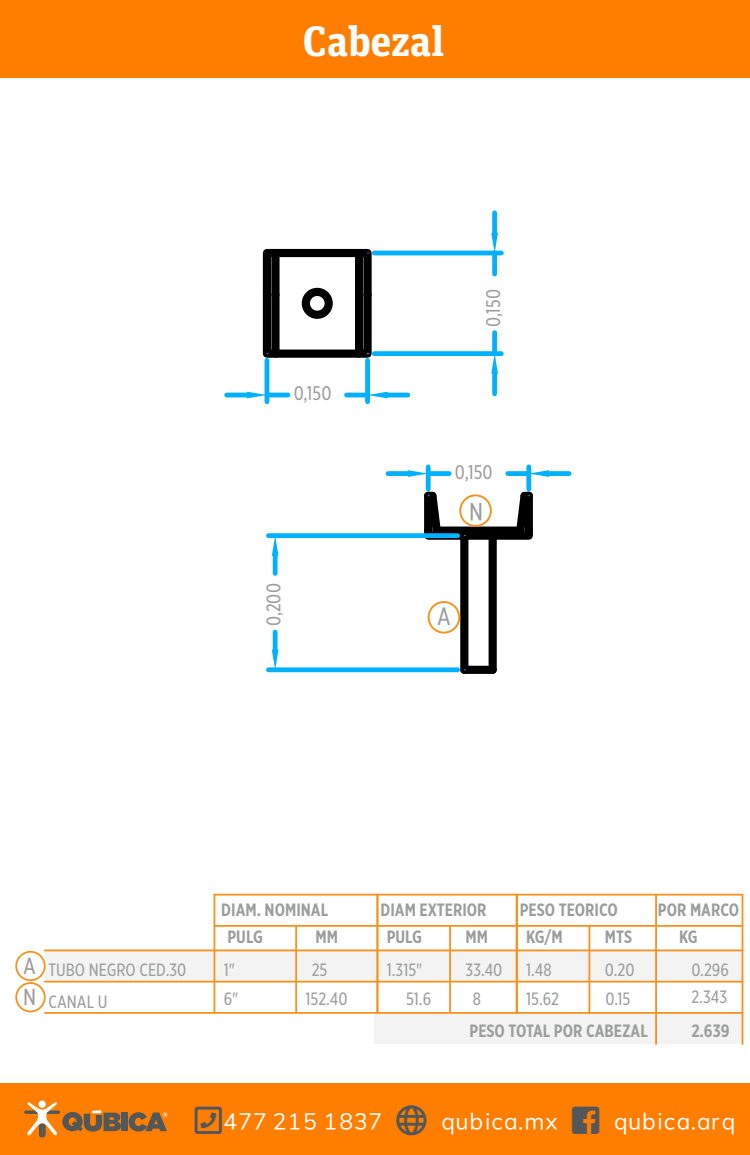
<style>
.page{position:relative;width:750px;height:1155px;background:#fff}
.page>*{position:absolute;margin:0;border:0;box-sizing:border-box;transform-origin:0 0}
.t1{font:700 42.25px "Unit Slab Pro";color:#fff}
.t2{font:23.88px "Gotham X Narr S Sm";color:#9c9d9d}
.t3{font:22.25px "Gotham X Narr S Sm";color:#9c9d9d}
.t4{font:19px "Gotham X Narr S Sm";color:#9c9d9d}
.t5{font:700 17.12px/26.8px "Gotham X Narr S Sm";color:#9c9d9d}
.t6{font:17.12px "Gotham X Narr S Sm";color:#9c9d9d}
</style>
<div class="page">
<div style="left:0;top:0;width:750px;height:78px;background:#ff7e00"></div>
<div style="left:0;top:1084px;width:750px;height:71px;background:#ff7e00"></div>
<div style="left:39px;top:1101px;width:7px;height:7px;background:#fff;border-radius:50%"></div>
<div style="left:122px;top:1113px;width:6px;height:18px;background:#545757"></div>
<svg style="left:24px;top:1102px;width:97px;height:35px"></svg>
<svg style="left:129px;top:1112px;width:39px;height:20px"></svg>
<div style="left:374px;top:1012px;width:368px;height:32px;background:#f3f3f3"></div>
<div style="left:45px;top:950px;width:697px;height:31px;background:#f3f3f3"></div>
<div style="left:263px;top:291px;width:109px;height:67px;border:8px solid #000"></div>
<div style="left:263px;top:249px;width:109px;height:50px;border:8px solid #000"></div>
<div style="left:424px;top:527px;width:109px;height:13px;border:8px solid #000"></div>
<div style="left:489px;top:536px;width:8px;height:134px;background:#000"></div>
<div style="left:460px;top:536px;width:8px;height:134px;background:#000"></div>
<div style="left:464px;top:666px;width:29px;height:8px;background:#000"></div>
<div style="left:355px;top:295px;width:8px;height:59px;background:#000"></div>
<div style="left:355px;top:253px;width:8px;height:42px;background:#000"></div>
<div style="left:271px;top:295px;width:9px;height:59px;background:#000"></div>
<div style="left:271px;top:253px;width:9px;height:42px;background:#000"></div>
<div style="left:302px;top:288px;width:31px;height:31px;border:8px solid #000;border-radius:50%"></div>
<hr style="left:214px;top:895px;width:1px;height:118px;background:#f6921e">
<hr style="left:45px;top:981px;width:698px;height:2px;background:#f6921e">
<hr style="left:45px;top:1012px;width:698px;height:2px;background:#f6921e">
<hr style="left:295px;top:926px;width:2px;height:87px;background:#f6921e">
<hr style="left:45px;top:950px;width:698px;height:1px;background:#f6921e">
<hr style="left:214px;top:925px;width:529px;height:2px;background:#f6921e">
<hr style="left:214px;top:894px;width:529px;height:2px;background:#f6921e">
<hr style="left:377px;top:895px;width:1px;height:118px;background:#f6921e">
<hr style="left:449px;top:926px;width:2px;height:87px;background:#f6921e">
<hr style="left:516px;top:895px;width:2px;height:118px;background:#f6921e">
<hr style="left:588px;top:926px;width:2px;height:87px;background:#f6921e">
<hr style="left:655px;top:895px;width:2px;height:149px;background:#f6921e">
<hr style="left:742px;top:895px;width:1px;height:149px;background:#f6921e">
<div style="left:15px;top:951px;width:31px;height:30px;border:2px solid #f6921e;border-radius:50%"></div>
<div style="left:428px;top:601px;width:32px;height:33px;border:2px solid #f6921e;border-radius:50%"></div>
<div style="left:15px;top:982px;width:31px;height:30px;border:2px solid #f6921e;border-radius:50%"></div>
<div style="left:459px;top:494px;width:33px;height:33px;border:2px solid #f6921e;border-radius:50%"></div>
<div style="left:426px;top:467px;width:5px;height:22px;background:#00b1ff"></div>
<div style="left:526px;top:467px;width:5px;height:22px;background:#00b1ff"></div>
<div style="left:388px;top:471px;width:20px;height:5px;background:#00b1ff"></div>
<div style="left:549px;top:471px;width:20px;height:5px;background:#00b1ff"></div>
<div style="left:428px;top:471px;width:21px;height:5px;background:#00b1ff"></div>
<div style="left:508px;top:471px;width:21px;height:5px;background:#00b1ff"></div>
<svg style="left:408px;top:470px;width:18px;height:7px"></svg>
<div style="left:268px;top:533px;width:190px;height:5px;background:#00b1ff"></div>
<div style="left:268px;top:667px;width:190px;height:5px;background:#00b1ff"></div>
<div style="left:273px;top:556px;width:5px;height:17px;background:#00b1ff"></div>
<div style="left:273px;top:632px;width:5px;height:18px;background:#00b1ff"></div>
<svg style="left:272px;top:538px;width:7px;height:18px"></svg>
<hr style="left:265px;top:360px;width:4px;height:42px;background:#00b1ff">
<div style="left:365px;top:360px;width:5px;height:42px;background:#00b1ff"></div>
<hr style="left:227px;top:393px;width:20px;height:4px;background:#00b1ff">
<hr style="left:388px;top:393px;width:20px;height:4px;background:#00b1ff">
<hr style="left:267px;top:393px;width:21px;height:4px;background:#00b1ff">
<hr style="left:347px;top:393px;width:21px;height:4px;background:#00b1ff">
<svg style="left:247px;top:392px;width:18px;height:6px"></svg>
<div style="left:374px;top:351px;width:127px;height:5px;background:#00b1ff"></div>
<hr style="left:374px;top:251px;width:127px;height:4px;background:#00b1ff">
<div style="left:492px;top:374px;width:5px;height:20px;background:#00b1ff"></div>
<div style="left:492px;top:213px;width:5px;height:20px;background:#00b1ff"></div>
<div style="left:492px;top:333px;width:5px;height:21px;background:#00b1ff"></div>
<div style="left:492px;top:253px;width:5px;height:21px;background:#00b1ff"></div>
<svg style="left:491px;top:356px;width:7px;height:18px"></svg>
<svg style="left:423px;top:487px;width:23px;height:53px"></svg>
<svg style="left:511px;top:487px;width:22px;height:53px"></svg>
<svg style="left:531px;top:470px;width:18px;height:7px"></svg>
<svg style="left:272px;top:650px;width:7px;height:18px"></svg>
<svg style="left:370px;top:392px;width:18px;height:6px"></svg>
<svg style="left:491px;top:233px;width:7px;height:18px"></svg>
<h1 class="t1" style="left:303px;top:10px;width:143px">Cabezal</h1>
<p class="t4" style="left:294px;top:382px;width:39px">0,150</p>
<p class="t4" style="left:262px;top:626px;width:44px;rotate:-90deg">0,200</p>
<p class="t4" style="left:481px;top:327px;width:39px;rotate:-90deg">0,150</p>
<p class="t4" style="left:455px;top:460px;width:39px">0,150</p>
<h2 class="t2" style="left:483px;top:526px;width:15px;rotate:-180deg">N</h2>
<h2 class="t2" style="left:437px;top:601px;width:15px">A</h2>
<p class="t3" style="left:23px;top:952px;width:14px">A</p>
<p class="t6" style="left:48px;top:959px;width:139px">TUBO NEGRO CED.30</p>
<p class="t5" style="left:221px;top:896px;width:109px">DIAM. NOMINAL</p>
<p class="t5" style="left:228px;top:923px;width:37px">PULG</p>
<p class="t5" style="left:316px;top:923px;width:24px">MM</p>
<p class="t5" style="left:380px;top:896px;width:108px">DIAM EXTERIOR</p>
<p class="t5" style="left:387px;top:923px;width:37px">PULG</p>
<p class="t5" style="left:466px;top:923px;width:24px">MM</p>
<p class="t5" style="left:520px;top:896px;width:100px">PESO TEORICO</p>
<p class="t5" style="left:679px;top:896px;width:61px;text-indent:-21px">POR MARCO<br>KG</p>
<p class="t5" style="left:526px;top:923px;width:38px">KG/M</p>
<p class="t5" style="left:605px;top:923px;width:29px">MTS</p>
<p class="t6" style="left:224px;top:959px;width:13px">1"</p>
<p class="t6" style="left:312px;top:959px;width:17px">25</p>
<p class="t6" style="left:387px;top:959px;width:37px">1.315"</p>
<p class="t6" style="left:466px;top:959px;width:38px">33.40</p>
<p class="t6" style="left:526px;top:959px;width:27px">1.48</p>
<p class="t6" style="left:605px;top:959px;width:31px">0.20</p>
<p class="t6" style="left:691px;top:959px;width:39px">0.296</p>
<p class="t6" style="left:23px;top:991px;width:86px"><sup>N</sup> CANAL U</p>
<p class="t6" style="left:224px;top:988px;width:16px">6"</p>
<p class="t6" style="left:305px;top:988px;width:44px">152.40</p>
<p class="t6" style="left:526px;top:988px;width:35px">15.62</p>
<p class="t6" style="left:605px;top:988px;width:26px">0.15</p>
<p class="t6" style="left:691px;top:986px;width:37px">2.343</p>
<p class="t6" style="left:406px;top:988px;width:27px">51.6</p>
<p class="t6" style="left:473px;top:988px;width:10px">8</p>
<p class="t5" style="left:470px;top:1018px;width:180px">PESO TOTAL POR CABEZAL</p>
<p class="t5" style="left:691px;top:1018px;width:40px">2.639</p>
</div>
